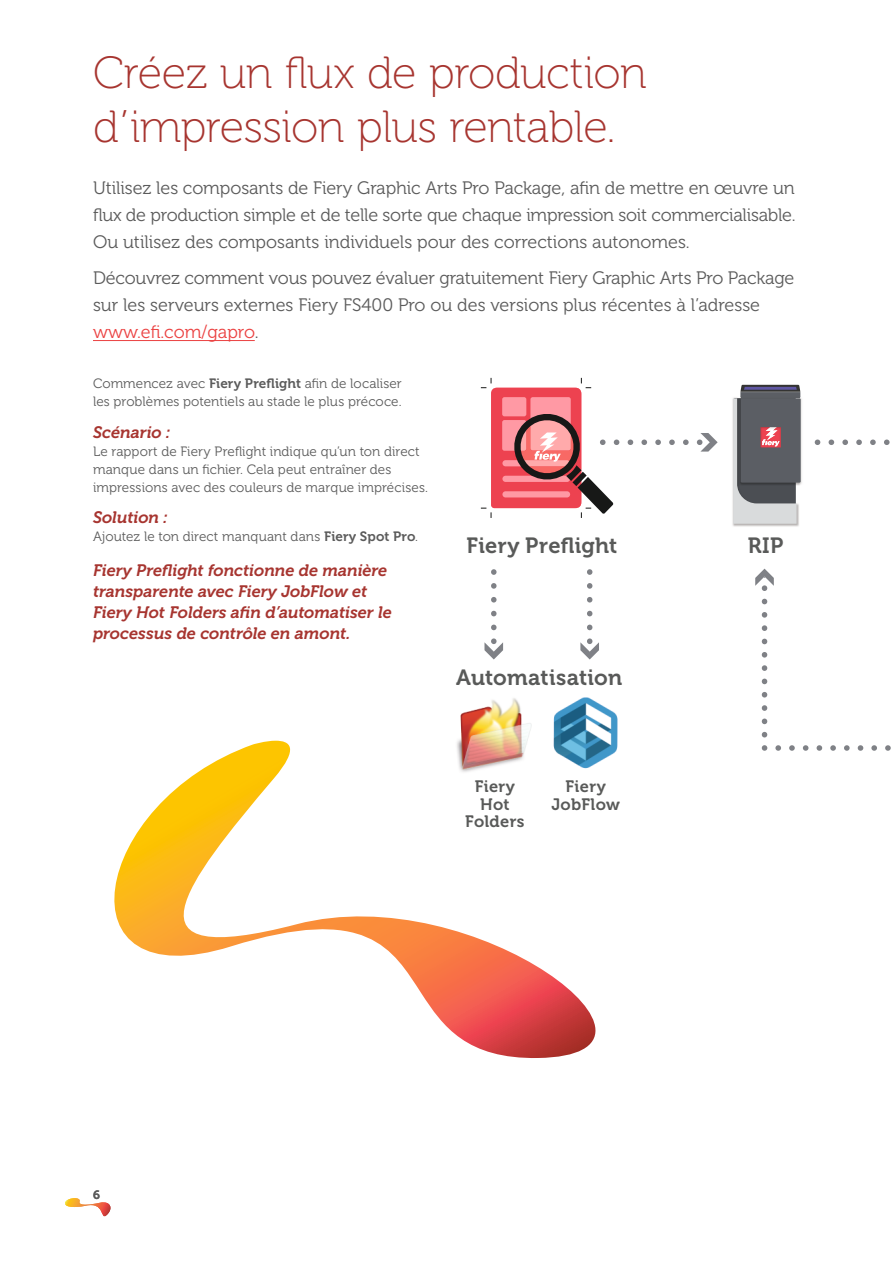
<style>
.page{position:relative;width:893px;height:1263px;background:#fff}
.page>*{position:absolute;margin:0;border:0;box-sizing:border-box;transform-origin:0 0}
.t1{font:45px/54px "Museo 100";letter-spacing:-.015em;color:#a73530}
.t2{font:21.9px "Museo 700";letter-spacing:.01em;color:#595a59}
.t3{font:18px/27px "Museo 300";color:#5b5b5b;text-align:justify}
.t4{font:italic 16.5px/21px "Museo 700";letter-spacing:-.005em;color:#a73530}
.t5{font:16.5px/17.9px "Museo 700";letter-spacing:.02em;color:#595a59;text-align:center}
.t6{font:13.5px/18px "Museo 300";letter-spacing:.005em;color:#5b5b5b}
.t7{font:12px "Museo 700";color:#5b5b5b}
.s1{color:#eb4242}
.s2{font-family:"Museo 700"}
</style>
<div class="page">
<svg style="left:65px;top:1198px;width:45px;height:19px"></svg>
<svg style="left:815px;top:439px;width:75px;height:6px"></svg>
<svg style="left:775px;top:745px;width:116px;height:6px"></svg>
<svg style="left:762px;top:745px;width:5px;height:6px"></svg>
<svg style="left:755px;top:569px;width:19px;height:168px"></svg>
<svg style="left:484px;top:569px;width:19px;height:90px"></svg>
<svg style="left:580px;top:569px;width:19px;height:90px"></svg>
<svg style="left:481px;top:378px;width:237px;height:140px"></svg>
<img style="left:732px;top:399px;width:67px;height:128px">
<img style="left:801px;top:398px;width:1px;height:86px">
<svg style="left:733px;top:385px;width:68px;height:139px;background:#7a787d"></svg>
<img style="left:458px;top:698px;width:73px;height:43px">
<img style="left:553px;top:697px;width:65px;height:44px">
<svg style="left:114px;top:741px;width:504px;height:317px"></svg>
<hr style="left:93px;top:340px;width:162px;height:1px;background:#eb4242">
<h1 class="t1" style="left:93px;top:46px;width:555px">Créez un flux de production d’impression plus rentable.</h1>
<p class="t3" style="left:93px;top:174px;width:704px">Utilisez les composants de Fiery Graphic Arts Pro Package, afin de mettre en œuvre un flux de production simple et de telle sorte que chaque impression soit commercialisable.<br>Ou utilisez des composants individuels pour des corrections autonomes.</p>
<p class="t3" style="left:93px;top:264px;width:703px;text-align:left">Découvrez comment vous pouvez évaluer gratuitement Fiery Graphic Arts Pro Package sur les serveurs externes Fiery FS400 Pro ou des versions plus récentes à l’adresse <span class="s1">www.efi.com/gapro</span>.</p>
<p class="t6" style="left:93px;top:375px;width:310px">Commencez avec <span class="s2">Fiery Preflight</span> afin de localiser les problèmes potentiels au stade le plus précoce.</p>
<p class="t4" style="left:93px;top:421px;width:79px">Scénario :</p>
<p class="t6" style="left:93px;top:442px;width:337px">Le rapport de Fiery Preflight indique qu’un ton direct manque dans un fichier. Cela peut entraîner des impressions avec des couleurs de marque imprécises.</p>
<p class="t4" style="left:93px;top:507px;width:76px">Solution :</p>
<p class="t6" style="left:93px;top:528px;width:327px">Ajoutez le ton direct manquant dans <span class="s2">Fiery Spot Pro</span>.</p>
<p class="t4" style="left:93px;top:559px;width:300px">Fiery Preflight fonctionne de manière transparente avec Fiery JobFlow et Fiery Hot Folders afin d’automatiser le processus de contrôle en amont.</p>
<p class="t2" style="left:466px;top:533px;width:152px">Fiery Preflight</p>
<p class="t2" style="left:748px;top:533px;width:37px">RIP</p>
<p class="t2" style="left:456px;top:665px;width:168px">Automatisation</p>
<p class="t5" style="left:465px;top:777px;width:61px">Fiery<br>Hot<br>Folders</p>
<p class="t5" style="left:551px;top:777px;width:70px">Fiery<br>JobFlow</p>
<p class="t7" style="left:93px;top:1188px;width:8px">6</p>
</div>
